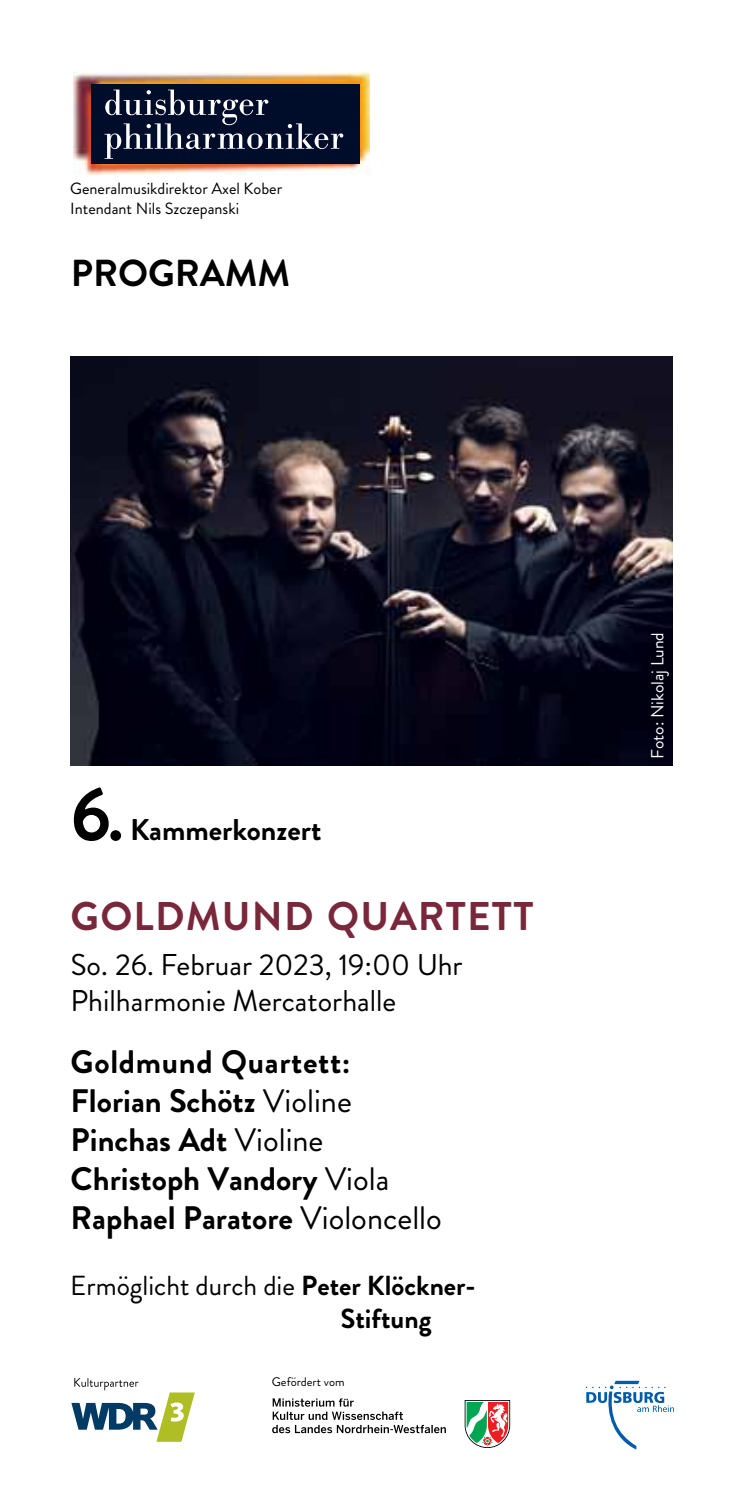
<style>
.page{position:relative;width:745px;height:1489px;background:#fff}
.page>*{position:absolute;margin:0;border:0;box-sizing:border-box;transform-origin:0 0}
.t1{font:700 40px "Brandon";letter-spacing:.03em;color:#79283b}
.t2{font:700 37.5px "Brandon";color:#000}
.t3{font:700 32.5px/39px "Brandon";color:#000}
.t4{font:30px/36px "Brandon";color:#000}
.t5{font:700 30px "Brandon";color:#000}
.t6{font:700 27.5px/33px "Brandon";color:#000}
.t7{font:17.5px "Brandon";color:#fff}
.t8{font:16.25px/19.5px "Brandon";color:#000}
.t9{font:12.5px "Brandon";color:#000}
.s1{font-size:75px}
.s2{font-size:65px}
.s3{font-weight:400}
</style>
<div class="page">
<svg style="left:585px;top:1380px;width:88px;height:69px"></svg>
<img style="left:73px;top:73px;width:296px;height:102px">
<div style="left:91px;top:84px;width:268px;height:80px;background:#000d2a"></div>
<svg style="left:104px;top:90px;width:239px;height:69px"></svg>
<svg style="left:464px;top:1400px;width:46px;height:47px"></svg>
<svg style="left:272px;top:1398px;width:173px;height:34px"></svg>
<svg style="left:71px;top:1378px;width:124px;height:63px"></svg>
<img style="left:71px;top:357px;width:601px;height:409px">
<p class="t8" style="left:70px;top:179px;width:213px">Generalmusikdirektor Axel Kober<br>Intendant Nils Szczepanski</p>
<p class="t2" style="left:71px;top:247px;width:221px">PROGRAMM</p>
<p class="t5" style="left:71px;top:808px;width:252px"><span class="s1">6</span><span class="s2">.</span> Kammerkonzert</p>
<p class="t1" style="left:71px;top:888px;width:464px">GOLDMUND QUARTETT</p>
<p class="t4" style="left:71px;top:947px;width:393px">So. 26. Februar 2023, 19:00 Uhr<br>Philharmonie Mercatorhalle</p>
<p class="t3" style="left:71px;top:1042px;width:372px">Goldmund Quartett:<br>Florian Schötz <span class="s3">Violine<br></span>Pinchas Adt <span class="s3">Violine<br></span>Christoph Vandory <span class="s3">Viola<br></span>Raphael Paratore <span class="s3">Violoncello</span></p>
<p class="t6" style="left:340px;top:1269px;width:137px;text-indent:-270px"><span class="s3">Ermöglicht durch die</span> Peter Klöckner-<br>Stiftung</p>
<p class="t9" style="left:271px;top:1374px;width:74px">Gefördert vom</p>
<p class="t7" style="left:645px;top:758px;width:128px;rotate:-90deg">Foto: Nikolaj Lund</p>
</div>
